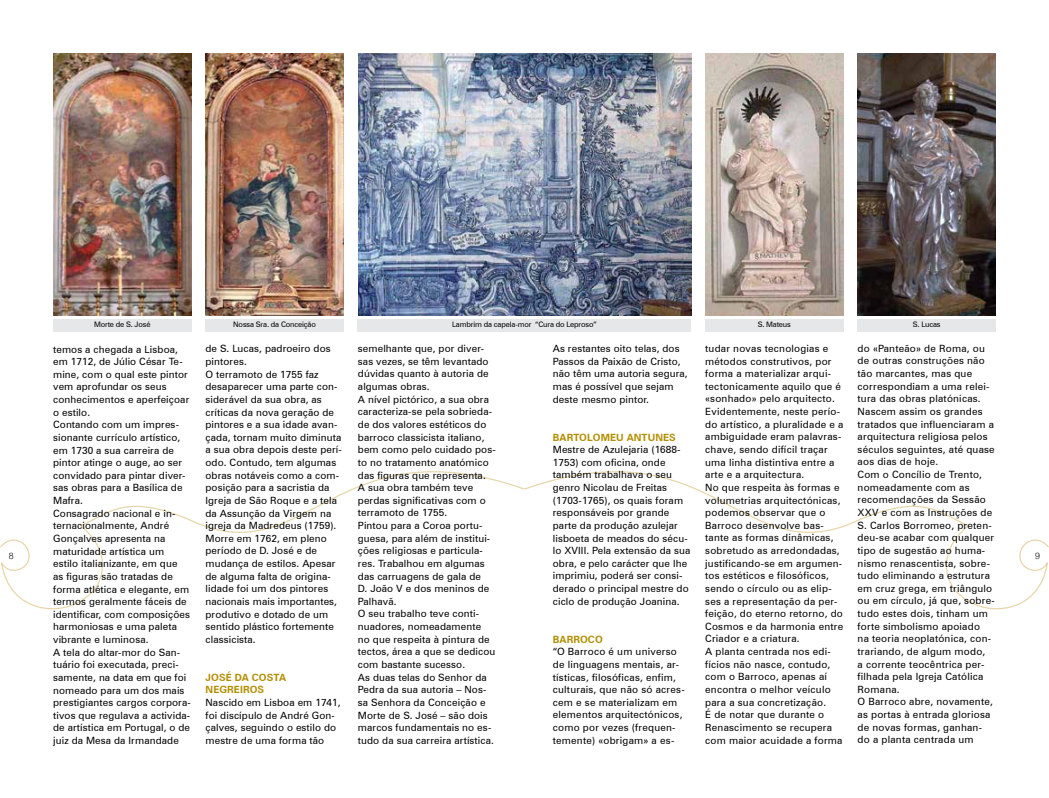
<style>
.page{position:relative;width:1049px;height:798px;background:#fff}
.page>*{position:absolute;margin:0;border:0;box-sizing:border-box;transform-origin:0 0}
.t1{font:10px/12.6px "Zurich BT";letter-spacing:.01em;color:#000}
.t2{font:700 10px/12.6px "Zurich BT";letter-spacing:.01em;color:#b28f04}
.t3{font:300 8.75px "Helv";color:#000}
.t4{font:7.5px "Zurich BT";letter-spacing:-.02em;color:#000}
</style>
<div class="page">
<svg style="left:0;top:471px;width:523px;height:139px"></svg>
<svg style="left:523px;top:471px;width:526px;height:139px"></svg>
<img style="left:857px;top:54px;width:139px;height:262px">
<img style="left:53px;top:53px;width:138px;height:262px">
<img style="left:358px;top:53px;width:333px;height:262px">
<img style="left:705px;top:53px;width:138px;height:262px">
<img style="left:206px;top:53px;width:138px;height:262px">
<div style="left:53px;top:319px;width:138px;height:12px;background:#e6e7e8"></div>
<div style="left:206px;top:319px;width:138px;height:12px;background:#e6e7e8"></div>
<div style="left:358px;top:319px;width:333px;height:12px;background:#e6e7e8"></div>
<div style="left:705px;top:319px;width:138px;height:12px;background:#e6e7e8"></div>
<div style="left:857px;top:319px;width:139px;height:12px;background:#e6e7e8"></div>
<p class="t4" style="left:94px;top:320px;width:58px">Morte de S. José</p>
<p class="t4" style="left:233px;top:320px;width:84px">Nossa Sra. da Conceição</p>
<p class="t4" style="left:452px;top:320px;width:146px">Lambrim da capela-mor “Cura do Leproso”</p>
<p class="t4" style="left:758px;top:320px;width:35px">S. Mateus</p>
<p class="t4" style="left:913px;top:320px;width:29px">S. Lucas</p>
<p class="t1" style="left:705px;top:342px;width:140px">tudar novas tecnologias e métodos construtivos, por forma a materializar arqui&shy;tectonicamente aquilo que é «sonhado» pelo arquitecto.<br>Evidentemente, neste perío&shy;do artístico, a pluralidade e a ambiguidade eram palavras&shy;chave, sendo difícil traçar uma linha distintiva entre a arte e a arquitectura.<br>No que respeita às formas e volumetrias arquitectónicas, podemos observar que o<br>Barroco desenvolve bas&shy;tante as formas dinâmicas, sobretudo as arredondadas, justificando-se em argumen&shy;tos estéticos e filosóficos, sendo o círculo ou as elip&shy;ses a representação da per&shy;feição, do eterno retorno, do<br>Cosmos e da harmonia entre<br>Criador e a criatura.<br>A planta centrada nos edi&shy;fícios não nasce, contudo, com o Barroco, apenas aí encontra o melhor veículo para a sua concretização.<br>É de notar que durante o<br>Renascimento se recupera com maior acuidade a forma</p>
<p class="t1" style="left:857px;top:341px;width:139px">do «Panteão» de Roma, ou de outras construções não tão marcantes, mas que correspondiam a uma relei&shy;tura das obras platónicas.<br>Nascem assim os grandes tratados que influenciaram a arquitectura religiosa pelos séculos seguintes, até quase aos dias de hoje.<br>Com o Concílio de Trento, nomeadamente com as recomendações da Sessão<br>XXV e com as Instruções de<br>S. Carlos Borromeo, preten&shy;deu-se acabar com qualquer tipo de sugestão ao huma&shy;nismo renascentista, sobre&shy;tudo eliminando a estrutura em cruz grega, em triângulo ou em círculo, já que, sobre&shy;tudo estes dois, tinham um forte simbolismo apoiado<br>na teoria neoplatónica, con&shy;trariando, de algum modo,<br>a corrente teocêntrica per&shy;filhada pela Igreja Católica<br>Romana.<br>O Barroco abre, novamente, as portas à entrada gloriosa de novas formas, ganhan&shy;do a planta centrada um</p>
<p class="t1" style="left:358px;top:342px;width:139px">semelhante que, por diver&shy;sas vezes, se têm levantado dúvidas quanto à autoria de algumas obras.<br>A nível pictórico, a sua obra caracteriza-se pela sobrieda&shy;de dos valores estéticos do barroco classicista italiano, bem como pelo cuidado pos&shy;to no tratamento anatómico das figuras que representa.<br>A sua obra também teve perdas significativas com o terramoto de 1755.<br>Pintou para a Coroa portu&shy;guesa, para além de institui&shy;ções religiosas e particula&shy;res. Trabalhou em algumas das carruagens de gala de<br>D. João V e dos meninos de<br>Palhavã.<br>O seu trabalho teve conti&shy;nuadores, nomeadamente<br>no que respeita à pintura de tectos, área a que se dedicou com bastante sucesso.<br>As duas telas do Senhor da<br>Pedra da sua autoria – Nos&shy;sa Senhora da Conceição e<br>Morte de S. José – são dois marcos fundamentais no es&shy;tudo da sua carreira artística.</p>
<p class="t1" style="left:553px;top:342px;width:136px">As restantes oito telas, dos<br>Passos da Paixão de Cristo, não têm uma autoria segura, mas é possível que sejam deste mesmo pintor.</p>
<p class="t1" style="left:53px;top:342px;width:139px">temos a chegada a Lisboa, em 1712, de Júlio César Te&shy;mine, com o qual este pintor vem aprofundar os seus conhecimentos e aperfeiçoar o estilo.<br>Contando com um impres&shy;sionante currículo artístico, em 1730 a sua carreira de pintor atinge o auge, ao ser convidado para pintar diver&shy;sas obras para a Basílica de<br>Mafra.<br>Consagrado nacional e in&shy;ternacionalmente, André<br>Gonçalves apresenta na maturidade artística um estilo italianizante, em que<br>as figuras são tratadas de forma atlética e elegante, em termos geralmente fáceis de identificar, com composições harmoniosas e uma paleta vibrante e luminosa.<br>A tela do altar-mor do San&shy;tuário foi executada, preci&shy;samente, na data em que foi nomeado para um dos mais prestigiantes cargos corpora&shy;tivos que regulava a activida&shy;de artística em Portugal, o de juiz da Mesa da Irmandade</p>
<p class="t1" style="left:206px;top:342px;width:138px">de S. Lucas, padroeiro dos pintores.<br>O terramoto de 1755 faz desaparecer uma parte con&shy;siderável da sua obra, as críticas da nova geração de pintores e a sua idade avan&shy;çada, tornam muito diminuta a sua obra depois deste perí&shy;odo. Contudo, tem algumas obras notáveis como a com&shy;posição para a sacristia da<br>Igreja de São Roque e a tela da Assunção da Virgem na igreja da Madredeus (1759).<br>Morre em 1762, em pleno período de D. José e de mudança de estilos. Apesar de alguma falta de origina&shy;lidade foi um dos pintores nacionais mais importantes, produtivo e dotado de um sentido plástico fortemente classicista.</p>
<p class="t2" style="left:553px;top:430px;width:125px">BARTOLOMEU ANTUNES</p>
<p class="t1" style="left:553px;top:443px;width:139px">Mestre de Azulejaria (1688-<br>1753) com oficina, onde também trabalhava o seu genro Nicolau de Freitas (1703-1765), os quais foram responsáveis por grande parte da produção azulejar lisboeta de meados do sécu&shy;lo XVIII. Pela extensão da sua obra, e pelo carácter que lhe imprimiu, poderá ser consi&shy;derado o principal mestre do ciclo de produção Joanina.</p>
<p class="t2" style="left:553px;top:632px;width:51px">BARROCO</p>
<p class="t1" style="left:553px;top:645px;width:133px">“O Barroco é um universo de linguagens mentais, ar&shy;tísticas, filosóficas, enfim, culturais, que não só acres&shy;cem e se materializam em elementos arquitectónicos, como por vezes (frequen&shy;temente) «obrigam» a es-</p>
<p class="t3" style="left:9px;top:550px;width:6px">8</p>
<p class="t3" style="left:1035px;top:550px;width:6px">9</p>
<p class="t2" style="left:206px;top:670px;width:82px">JOSÉ DA COSTA<br>NEGREIROS</p>
<p class="t1" style="left:206px;top:695px;width:137px">Nascido em Lisboa em 1741, foi discípulo de André Gon&shy;çalves, seguindo o estilo do mestre de uma forma tão</p>
</div>
